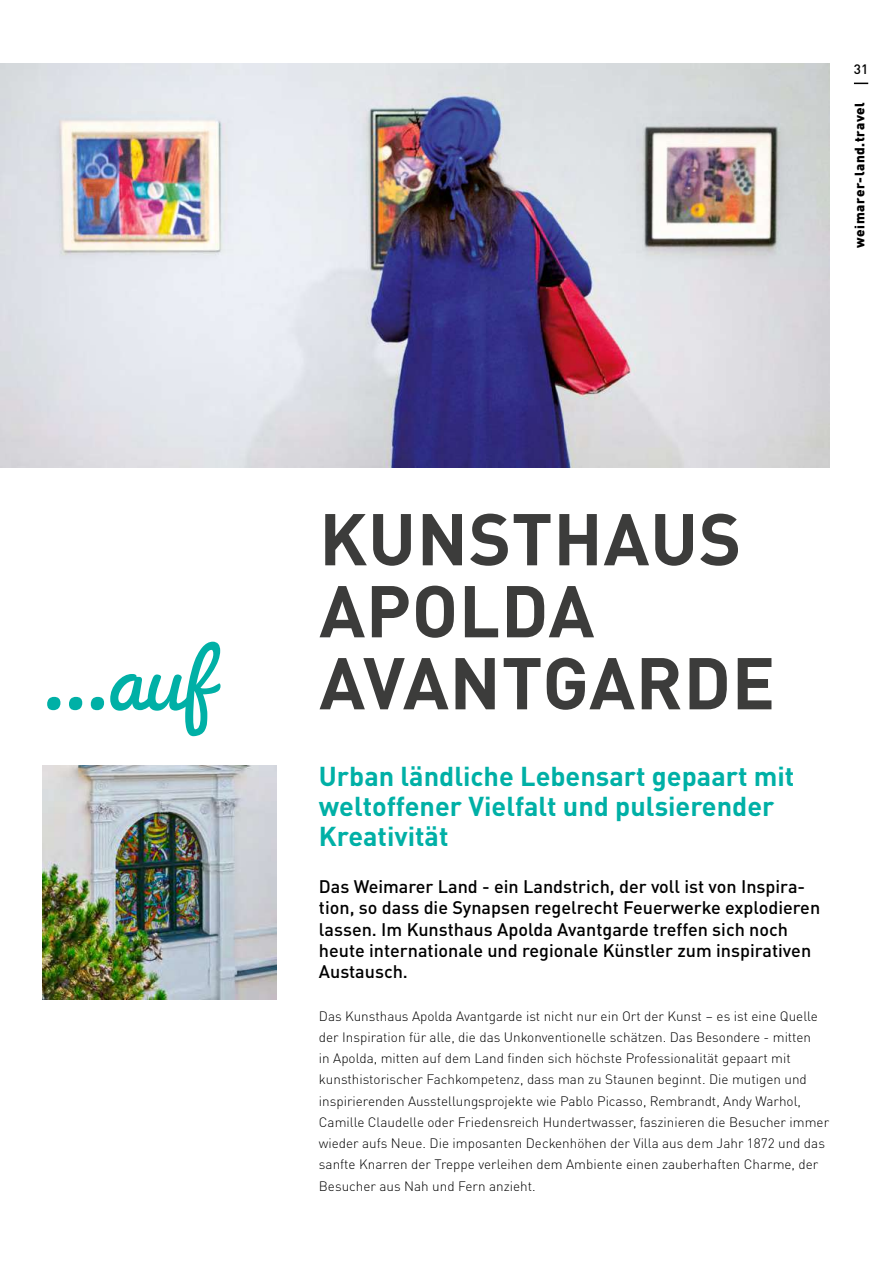
<style>
.page{position:relative;width:893px;height:1263px;background:#fff}
.page>*{position:absolute;margin:0;border:0;box-sizing:border-box;transform-origin:0 0}
.t1{font:108px "Pacifico";color:#00b0a6}
.t2{font:700 72px/72px "DIN Pro";letter-spacing:.01em;color:#3c3c3b}
.t3{font:700 27px/30px "DIN Pro";color:#00b0a6}
.t4{font:500 18px/21.3px "DIN Pro";color:#000}
.t5{font:300 13.5px/21.3px "DIN Pro";color:#000}
.t6{font:900 13.5px "DIN Pro";letter-spacing:.04em;color:#000}
.t7{font:500 13.5px "DIN Pro";color:#000}
</style>
<div class="page">
<img style="left:0;top:64px;width:829px;height:404px">
<img style="left:43px;top:765px;width:233px;height:234px">
<svg style="left:854px;top:83px;width:14px;height:1px"></svg>
<p class="t7" style="left:854px;top:59px;width:16px">31</p>
<p class="t6" style="left:849px;top:248px;width:147px;rotate:-90deg">weimarer-land.travel</p>
<h1 class="t1" style="left:43px;top:610px;width:170px">...auf</h1>
<h2 class="t2" style="left:319px;top:499px;width:457px">KUNSTHAUS<br>APOLDA<br>AVANTGARDE</h2>
<h3 class="t3" style="left:319px;top:760px;width:477px">Urban ländliche Lebensart gepaart mit weltoffener Vielfalt und pulsierender<br>Kreativität</h3>
<p class="t4" style="left:319px;top:875px;width:503px">Das Weimarer Land - ein Landstrich, der voll ist von Inspira&shy;tion, so dass die Synapsen regelrecht Feuerwerke explodieren lassen. Im Kunsthaus Apolda Avantgarde treffen sich noch heute internationale und regionale Künstler zum inspirativen Austausch.</p>
<p class="t5" style="left:319px;top:1004px;width:512px">Das Kunsthaus Apolda Avantgarde ist nicht nur ein Ort der Kunst – es ist eine Quelle der Inspiration für alle, die das Unkonventionelle schätzen. Das Besondere - mitten<br>in Apolda, mitten auf dem Land finden sich höchste Professionalität gepaart mit kunsthistorischer Fachkompetenz, dass man zu Staunen beginnt. Die mutigen und inspirierenden Ausstellungsprojekte wie Pablo Picasso, Rembrandt, Andy Warhol, Camille Claudelle oder Friedensreich Hundertwasser, faszinieren die Besucher immer wieder aufs Neue. Die imposanten Deckenhöhen der Villa aus dem Jahr 1872 und das sanfte Knarren der Treppe verleihen dem Ambiente einen zauberhaften Charme, der Besucher aus Nah und Fern anzieht.</p>
</div>
